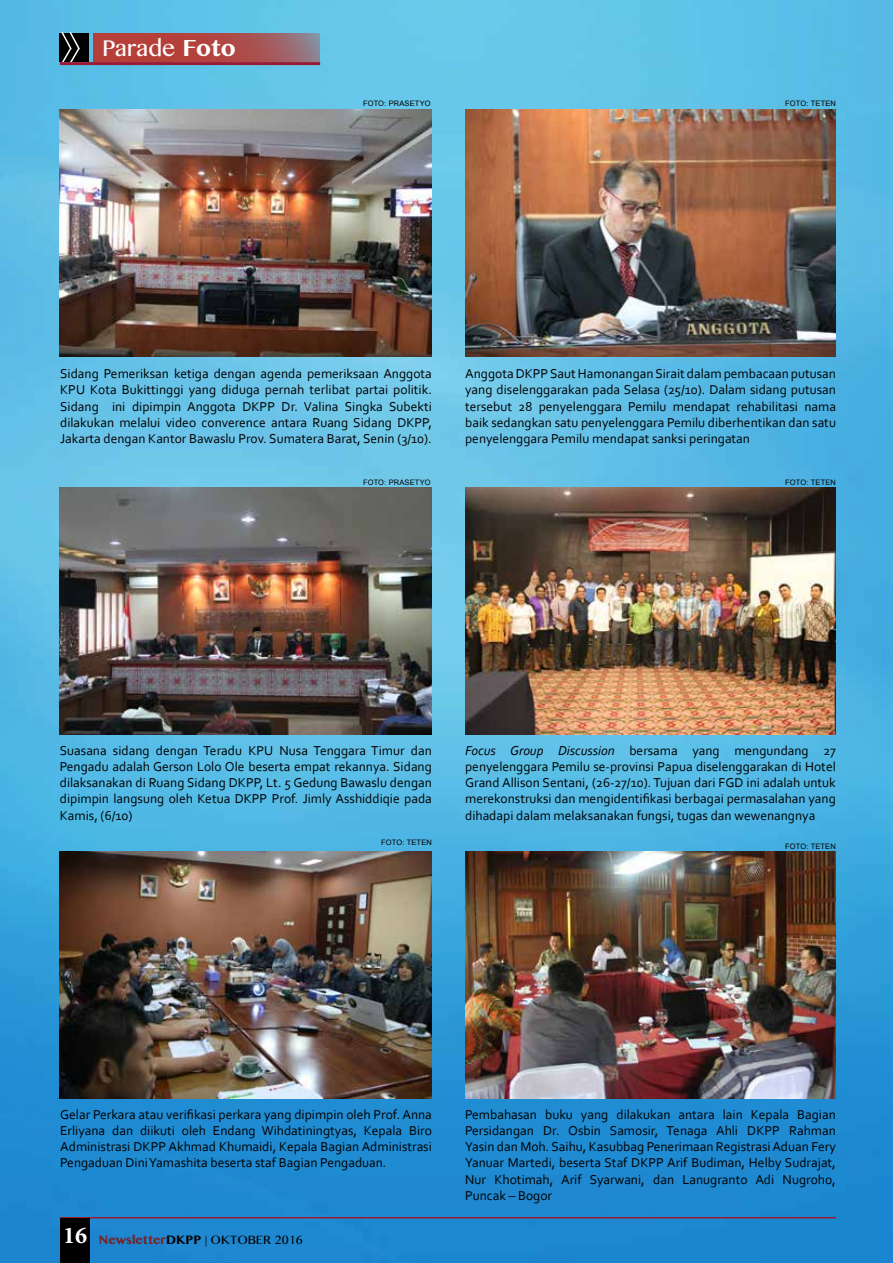
<style>
.page{position:relative;width:893px;height:1263px;background:#fff}
.page>*{position:absolute;margin:0;border:0;box-sizing:border-box;transform-origin:0 0}
.t1{font:25.5px "Kannada MN";color:#fff}
.t2{font:13.5px/16.2px "Corbel";color:#000;text-align:justify}
.t3{font:13.5px "Kannada MN";color:#000}
.t4{font:7.5px "Arial";letter-spacing:.02em;color:#000}
.s1{font-weight:700}
.s2{font-style:italic}
.s3{font-family:"Minion Pro";font-weight:700;font-size:24px;color:#fff}
.s4{font-weight:700;color:#7a1e20}
</style>
<div class="page">
<img style="left:0;top:0;width:893px;height:1263px">
<svg style="left:94px;top:34px;width:226px;height:28px;background:#ac4e4c"></svg>
<div style="left:60px;top:34px;width:29px;height:28px;background:#000101"></div>
<svg style="left:60px;top:30px;width:21px;height:36px"></svg>
<hr style="left:60px;top:62px;width:260px;height:3px;background:#9b1b34">
<img style="left:60px;top:109px;width:372px;height:247px">
<img style="left:60px;top:487px;width:372px;height:247px">
<img style="left:60px;top:851px;width:372px;height:247px">
<img style="left:465px;top:109px;width:371px;height:247px">
<img style="left:465px;top:487px;width:371px;height:247px">
<img style="left:465px;top:851px;width:371px;height:247px">
<hr style="left:60px;top:1217px;width:776px;height:1px;background:#9b1b34">
<div style="left:60px;top:1218px;width:30px;height:45px;background:#000"></div>
<h1 class="t1" style="left:102px;top:33px;width:135px">Parade <span class="s1">Foto</span></h1>
<p class="t4" style="left:363px;top:98px;width:69px">FOTO: PRASETYO</p>
<p class="t4" style="left:785px;top:98px;width:52px">FOTO: TETEN</p>
<p class="t2" style="left:60px;top:365px;width:373px">Sidang Pemeriksan ketiga dengan agenda pemeriksaan Anggota KPU Kota Bukittinggi yang diduga pernah terlibat partai politik.<br>Sidang ini dipimpin Anggota DKPP Dr. Valina Singka Subekti dilakukan melalui video converence antara Ruang Sidang DKPP, Jakarta dengan Kantor Bawaslu Prov. Sumatera Barat, Senin (3/10).</p>
<p class="t2" style="left:465px;top:365px;width:372px">Anggota DKPP Saut Hamonangan Sirait dalam pembacaan putusan yang diselenggarakan pada Selasa (25/10). Dalam sidang putusan tersebut 28 penyelenggara Pemilu mendapat rehabilitasi nama baik sedangkan satu penyelenggara Pemilu diberhentikan dan satu penyelenggara Pemilu mendapat sanksi peringatan</p>
<p class="t4" style="left:363px;top:477px;width:69px">FOTO: PRASETYO</p>
<p class="t4" style="left:785px;top:477px;width:52px">FOTO: TETEN</p>
<p class="t2" style="left:60px;top:742px;width:374px">Suasana sidang dengan Teradu KPU Nusa Tenggara Timur dan Pengadu adalah Gerson Lolo Ole beserta empat rekannya. Sidang dilaksanakan di Ruang Sidang DKPP, Lt. 5 Gedung Bawaslu dengan dipimpin langsung oleh Ketua DKPP Prof. Jimly Asshiddiqie pada Kamis, (6/10)</p>
<p class="t4" style="left:381px;top:838px;width:52px">FOTO: TETEN</p>
<p class="t2" style="left:465px;top:742px;width:372px"><span class="s2">Focus Group Discussion</span> bersama yang mengundang 27 penyelenggara Pemilu se-provinsi Papua diselenggarakan di Hotel Grand Allison Sentani, (26-27/10). Tujuan dari FGD ini adalah untuk merekonstruksi dan mengidentifikasi berbagai permasalahan yang dihadapi dalam melaksanakan fungsi, tugas dan wewenangnya</p>
<p class="t4" style="left:785px;top:841px;width:52px">FOTO: TETEN</p>
<p class="t2" style="left:60px;top:1106px;width:373px">Gelar Perkara atau verifikasi perkara yang dipimpin oleh Prof. Anna Erliyana dan diikuti oleh Endang Wihdatiningtyas, Kepala Biro Administrasi DKPP Akhmad Khumaidi, Kepala Bagian Administrasi Pengaduan Dini Yamashita beserta staf Bagian Pengaduan.</p>
<p class="t3" style="left:63px;top:1231px;width:241px"><span class="s3">16</span> <span class="s4">Newsletter</span><span class="s1">DKPP</span> | OKTOBER 2016</p>
<p class="t2" style="left:465px;top:1106px;width:372px">Pembahasan buku yang dilakukan antara lain Kepala Bagian Persidangan Dr. Osbin Samosir, Tenaga Ahli DKPP Rahman Yasin dan Moh. Saihu, Kasubbag Penerimaan Registrasi Aduan Fery Yanuar Martedi, beserta Staf DKPP Arif Budiman, Helby Sudrajat, Nur Khotimah, Arif Syarwani, dan Lanugranto Adi Nugroho, Puncak – Bogor</p>
</div>
